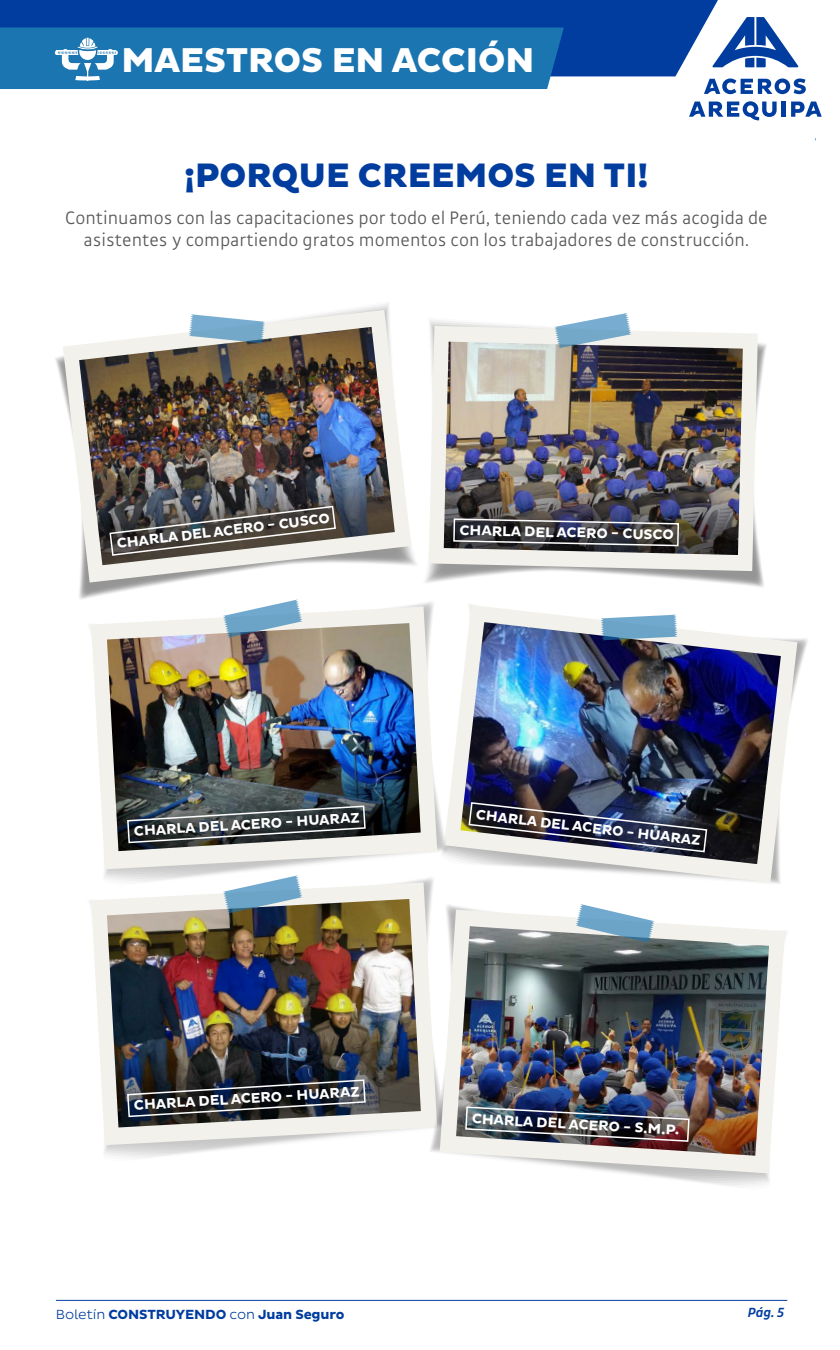
<style>
.page{position:relative;width:840px;height:1350px;background:#fff}
.page>*{position:absolute;margin:0;border:0;box-sizing:border-box;transform-origin:0 0}
.t1{font:800 35.1px "Pluto Sans";color:#fff}
.t2{font:800 34.5px "Pluto Sans";color:#003d9f}
.t3{font:300 19.5px/22.5px "Gak Sans";color:#58595b;text-align:center}
.t4{font:700 14.25px "Pluto Sans";color:#fff}
.t5{font:700 13.5px "Pluto Sans";letter-spacing:-.01em;color:#003d9f}
.t6{font:italic 500 condensed 13.5px "Pluto Sans W01";color:#003d9f}
.s1{font-weight:300}
</style>
<div class="page">
<img style="left:0;top:0;width:822px;height:1301px">
<h1 class="t1" style="left:122px;top:40px;width:414px">MAESTROS EN ACCIÓN</h1>
<h2 class="t2" style="left:185px;top:156px;width:465px">¡PORQUE CREEMOS EN TI!</h2>
<p class="t3" style="left:65px;top:206px;width:704px">Continuamos con las capacitaciones por todo el Perú, teniendo cada vez más acogida de asistentes y compartiendo gratos momentos con los trabajadores de construcción.</p>
<p class="t4" style="left:116px;top:536px;width:216px;rotate:-7deg">CHARLA DEL ACERO - CUSCO</p>
<p class="t4" style="left:460px;top:522px;width:216px;rotate:1deg">CHARLA DEL ACERO - CUSCO</p>
<p class="t4" style="left:134px;top:822px;width:228px;rotate:-3deg">CHARLA DEL ACERO - HUARAZ</p>
<p class="t4" style="left:134px;top:1096px;width:228px;rotate:-3deg">CHARLA DEL ACERO - HUARAZ</p>
<p class="t4" style="left:477px;top:806px;width:228px;rotate:7deg">CHARLA DEL ACERO - HUARAZ</p>
<p class="t4" style="left:472px;top:1111px;width:209px;rotate:3deg">CHARLA DEL ACERO - S.M.P.</p>
<p class="t5" style="left:56px;top:1307px;width:290px"><span class="s1">Boletín</span> CONSTRUYENDO <span class="s1">con</span> Juan Seguro</p>
<p class="t6" style="left:748px;top:1305px;width:38px">Pág. 5</p>
</div>
